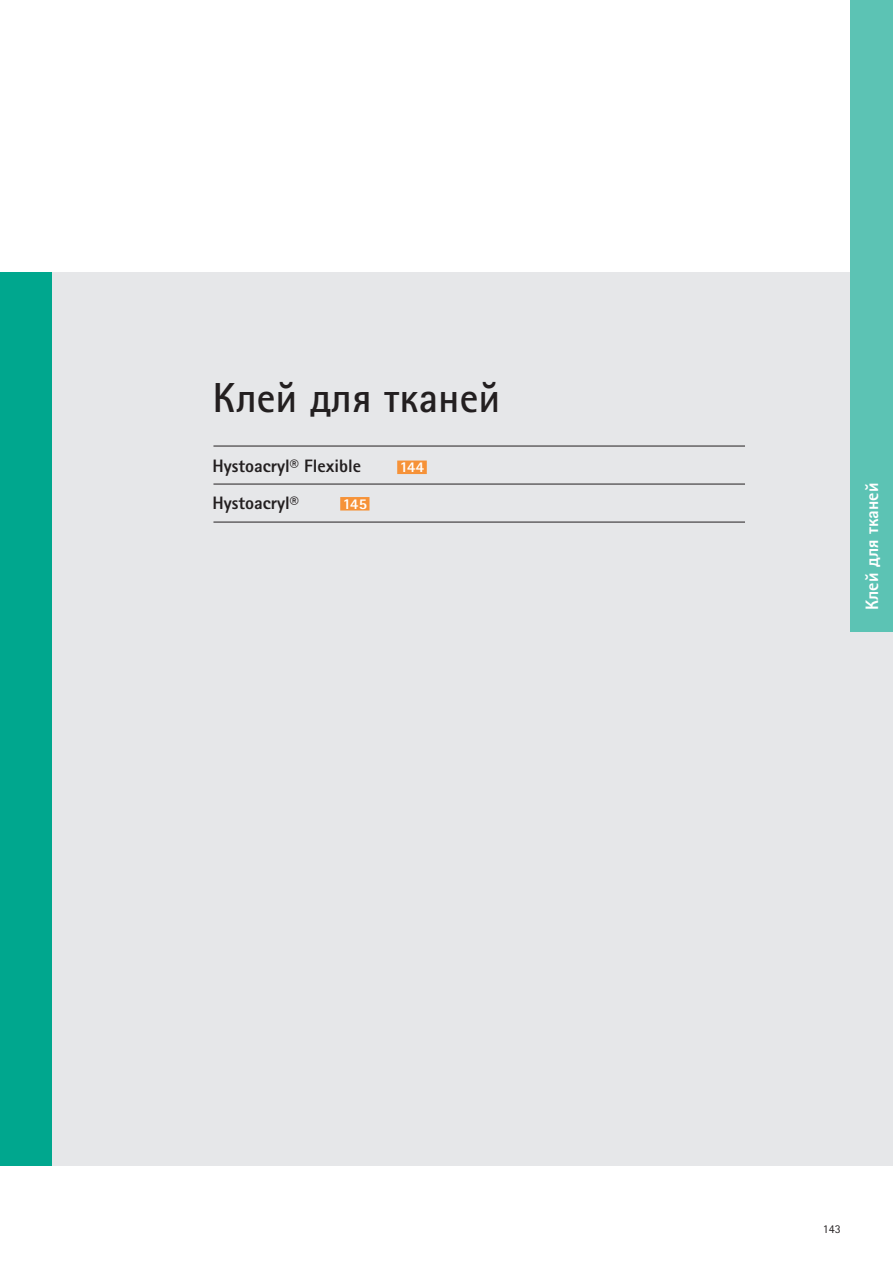
<style>
.page{position:relative;width:893px;height:1263px;background:#fff}
.page>*{position:absolute;margin:0;border:0;box-sizing:border-box;transform-origin:0 0}
.t1{font:700 42px "Rotis Sans Serif Pro Cyr";color:#231f20}
.t2{font:800 18px "Rotis Sans Serif Pro Cyr";color:#231f20}
.t3{font:800 18px "Rotis Sans Serif Pro Cyr";color:#fff}
.t4{font:800 15px "Rotis Sans Serif Pro Cyr";letter-spacing:-.025em;color:#fff}
.t5{font:12px "Rotis Sans Serif Pro Cyr";color:#231f20}
</style>
<div class="page">
<div style="left:0;top:272px;width:893px;height:893px;background:#e6e7e9"></div>
<div style="left:0;top:272px;width:51px;height:893px;background:#00a78e"></div>
<div style="left:397px;top:460px;width:30px;height:14px;background:#f69238"></div>
<div style="left:340px;top:497px;width:29px;height:13px;background:#f69238"></div>
<div style="left:850px;top:0;width:43px;height:631px;background:#5cc3b4"></div>
<hr style="left:213px;top:446px;width:532px;height:1px;background:#231f20">
<hr style="left:213px;top:484px;width:532px;height:1px;background:#231f20">
<hr style="left:213px;top:522px;width:532px;height:1px;background:#231f20">
<h1 class="t1" style="left:213px;top:371px;width:289px">Клей для тканей</h1>
<p class="t2" style="left:213px;top:455px;width:150px">Hystoacryl® Flexible</p>
<p class="t4" style="left:400px;top:457px;width:26px">144</p>
<p class="t2" style="left:213px;top:491px;width:88px">Hystoacryl®</p>
<p class="t4" style="left:343px;top:494px;width:26px">145</p>
<p class="t3" style="left:860px;top:610px;width:129px;rotate:-90deg">Клей для тканей</p>
<p class="t5" style="left:823px;top:1222px;width:19px">143</p>
</div>
